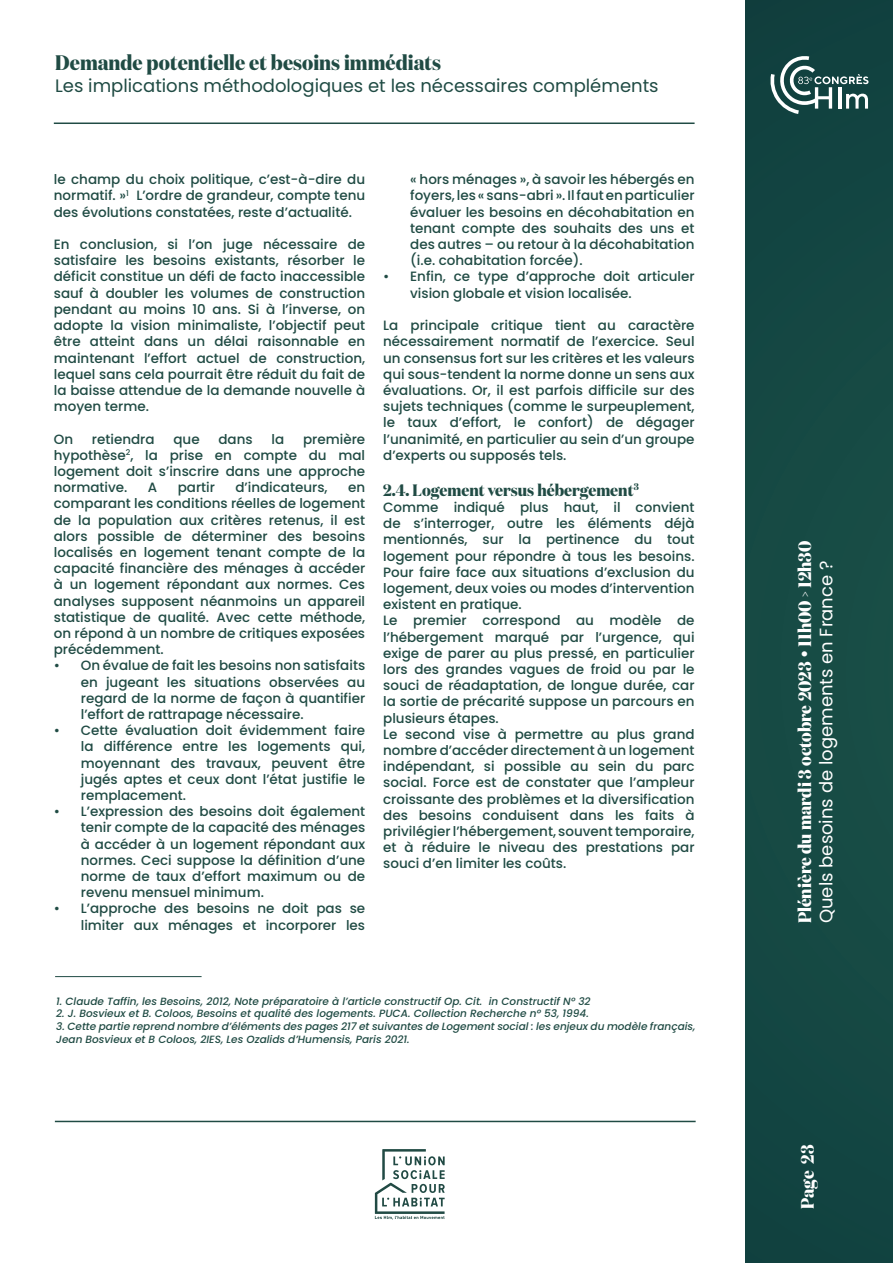
<style>
.page{position:relative;width:893px;height:1263px;background:#fff}
.page>*{position:absolute;margin:0;border:0;box-sizing:border-box;transform-origin:0 0}
.t1{font:700 21px "Domaine Disp Nar";color:#204b44}
.t2{font:700 18px/21.6px "Domaine Disp Nar";color:#fff}
.t3{font:18px "Poppins";color:#204b44}
.Texte_courant{font:700 16.5px "Domaine Disp Nar";color:#204b44}
.Texte_courant-2{font:500 13.5px/16.2px "Poppins";color:#204b44;text-align:justify}
.Notes{font:italic 500 10.5px/12.6px "Poppins";color:#204b44}
.s1{font-family:"Poppins";font-weight:400}
</style>
<div class="page">
<div style="left:745px;top:0;width:148px;height:1262px;background:#154843"></div>
<hr style="left:55px;top:1121px;width:641px;height:1px;background:#204b44">
<hr style="left:54px;top:122px;width:641px;height:2px;background:#204b44">
<svg style="left:770px;top:56px;width:98px;height:58px"></svg>
<svg style="left:375px;top:1149px;width:70px;height:70px"></svg>
<hr style="left:55px;top:976px;width:147px;height:1px;background:#204b44">
<p class="t1" style="left:55px;top:49px;width:387px">Demande potentielle et besoins immédiats</p>
<p class="t3" style="left:55px;top:75px;width:605px">Les implications méthodologiques et les nécessaires compléments</p>
<p class="Texte_courant-2" style="left:54px;top:171px;width:313px">le champ du choix politique, c’est-à-dire du normatif. »<sup>1</sup> L’ordre de grandeur, compte tenu des évolutions constatées, reste d’actualité.</p>
<p class="Texte_courant-2" style="left:54px;top:236px;width:313px">En conclusion, si l’on juge nécessaire de satisfaire les besoins existants, résorber le déficit constitue un défi de facto inaccessible sauf à doubler les volumes de construction pendant au moins 10 ans. Si à l’inverse, on adopte la vision minimaliste, l’objectif peut être atteint dans un délai raisonnable en maintenant l’effort actuel de construction, lequel sans cela pourrait être réduit du fait de la baisse attendue de la demande nouvelle à moyen terme.</p>
<p class="Texte_courant-2" style="left:54px;top:431px;width:21px">On</p>
<p class="Texte_courant-2" style="left:92px;top:431px;width:64px">retiendra</p>
<p class="Texte_courant-2" style="left:173px;top:431px;width:28px">que</p>
<p class="Texte_courant-2" style="left:218px;top:431px;width:36px">dans</p>
<p class="Texte_courant-2" style="left:272px;top:431px;width:14px">la</p>
<p class="Texte_courant-2" style="left:54px;top:431px;width:313px;text-indent:249px">première hypothèse<sup>2</sup>, la prise en compte du mal logement doit s’inscrire dans une approche normative.</p>
<p class="Texte_courant-2" style="left:148px;top:479px;width:11px">A</p>
<p class="Texte_courant-2" style="left:178px;top:479px;width:39px">partir</p>
<p class="Texte_courant-2" style="left:235px;top:479px;width:94px">d’indicateurs,</p>
<p class="Texte_courant-2" style="left:54px;top:479px;width:313px;text-indent:294px">en comparant les conditions réelles de logement de la population aux critères retenus, il est alors possible de déterminer des besoins localisés en logement tenant compte de la capacité financière des ménages à accéder à un logement répondant aux normes. Ces analyses supposent néanmoins un appareil statistique de qualité. Avec cette méthode, on répond à un nombre de critiques exposées précédemment.</p>
<p class="Texte_courant-2" style="left:81px;top:657px;width:286px;text-indent:-27px">• On évalue de fait les besoins non satisfaits en jugeant les situations observées au regard de la norme de façon à quantifier l’effort de rattrapage nécessaire.</p>
<p class="Texte_courant-2" style="left:81px;top:722px;width:286px;text-indent:-27px">• Cette évaluation doit évidemment faire la différence entre les logements qui, moyennant des travaux, peuvent être jugés aptes et ceux dont l’état justifie le remplacement.</p>
<p class="Texte_courant-2" style="left:81px;top:803px;width:286px;text-indent:-27px">• L’expression des besoins doit également tenir compte de la capacité des ménages à accéder à un logement répondant aux normes. Ceci suppose la définition d’une norme de taux d’effort maximum ou de revenu mensuel minimum.</p>
<p class="Texte_courant-2" style="left:54px;top:900px;width:313px;text-align:right">• L’approche des besoins ne doit pas se limiter aux ménages et incorporer les</p>
<p class="Texte_courant-2" style="left:410px;top:171px;width:286px">« hors ménages », à savoir les hébergés en foyers, les « sans-abri ». Il faut en particulier évaluer les besoins en décohabitation en tenant compte des souhaits des uns et des autres – ou retour à la décohabitation (i.e. cohabitation forcée).</p>
<p class="Texte_courant-2" style="left:410px;top:269px;width:286px;text-indent:-27px">• Enfin, ce type d’approche doit articuler vision globale et vision localisée.</p>
<p class="Texte_courant-2" style="left:383px;top:317px;width:313px">La principale critique tient au caractère nécessairement normatif de l’exercice. Seul un consensus fort sur les critères et les valeurs qui sous-tendent la norme donne un sens aux évaluations. Or, il est parfois difficile sur des sujets techniques (comme le surpeuplement, le taux d’effort, le confort) de dégager l’unanimité, en particulier au sein d’un groupe d’experts ou supposés tels.</p>
<p class="Texte_courant" style="left:383px;top:479px;width:257px">2.4. Logement versus hébergement<sup>3</sup></p>
<p class="Texte_courant-2" style="left:383px;top:499px;width:313px">Comme indiqué plus haut, il convient de s’interroger, outre les éléments déjà mentionnés, sur la pertinence du tout logement pour répondre à tous les besoins.<br>Pour faire face aux situations d’exclusion du logement, deux voies ou modes d’intervention existent en pratique.</p>
<p class="Texte_courant-2" style="left:383px;top:612px;width:313px">Le premier correspond au modèle de l’hébergement marqué par l’urgence, qui exige de parer au plus pressé, en particulier lors des grandes vagues de froid ou par le souci de réadaptation, de longue durée, car la sortie de précarité suppose un parcours en plusieurs étapes.</p>
<p class="Texte_courant-2" style="left:383px;top:726px;width:313px">Le second vise à permettre au plus grand nombre d’accéder directement à un logement indépendant, si possible au sein du parc social. Force est de constater que l’ampleur croissante des problèmes et la diversification des besoins conduisent dans les faits à privilégier l’hébergement, souvent temporaire, et à réduire le niveau des prestations par souci d’en limiter les coûts.</p>
<p class="Notes" style="left:56px;top:995px;width:536px">1. Claude Taffin, les Besoins, 2012, Note préparatoire à l’article constructif Op. Cit. in Constructif N° 32</p>
<p class="Notes" style="left:56px;top:1007px;width:534px">2. J. Bosvieux et B. Coloos, Besoins et qualité des logements. PUCA. Collection Recherche n° 53, 1994.</p>
<p class="Notes" style="left:56px;top:1020px;width:641px">3. Cette partie reprend nombre d’éléments des pages 217 et suivantes de Logement social : les enjeux du modèle français,<br>Jean Bosvieux et B Coloos, 2IES, Les Ozalids d’Humensis, Paris 2021.</p>
<p class="t2" style="left:794px;top:923px;width:384px;rotate:-90deg">Plénière du mardi 3 octobre 2023 • 11h00 &gt; 12h30<br><span class="s1">Quels besoins de logements en France ?</span></p>
<p class="t2" style="left:796px;top:1208px;width:65px;rotate:-90deg">Page 23</p>
</div>
